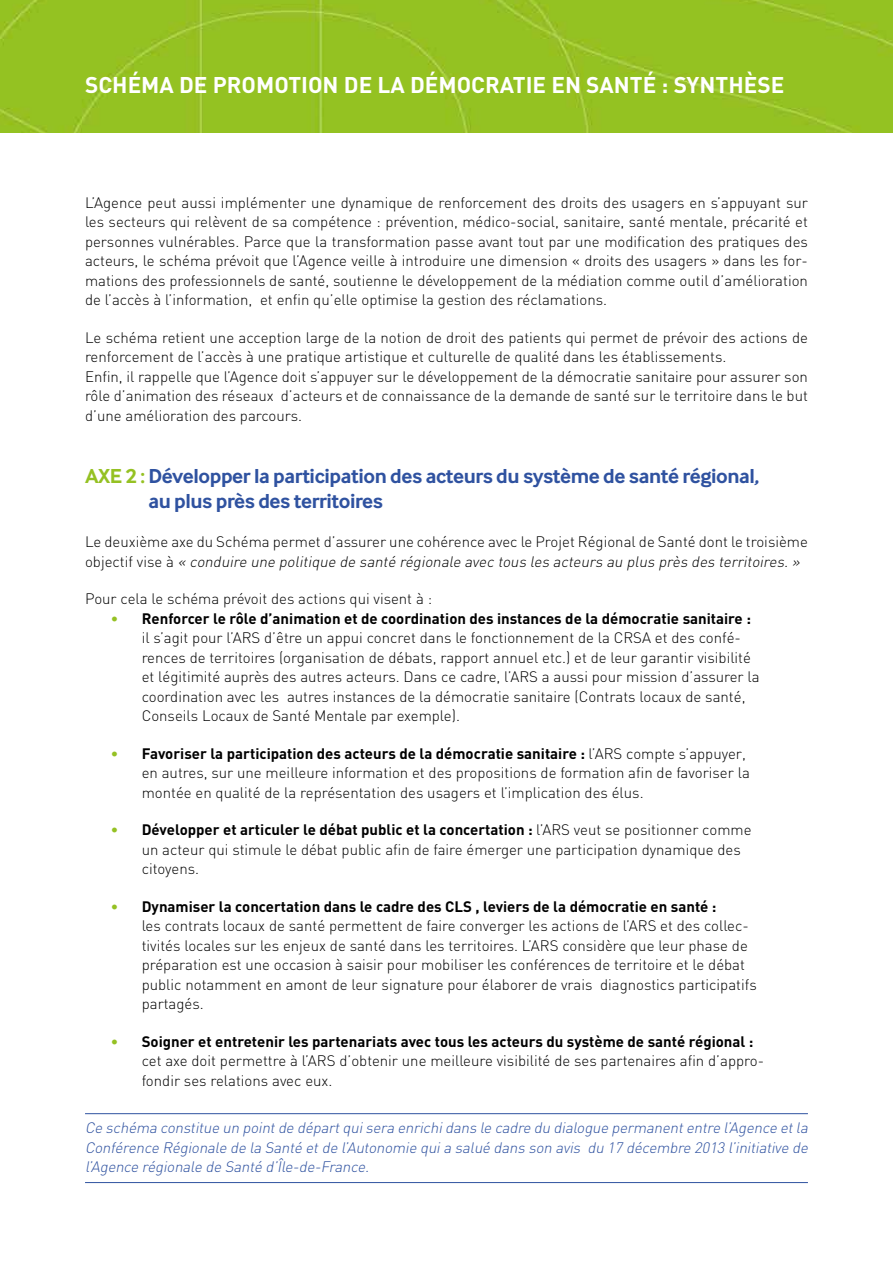
<style>
.page{position:relative;width:893px;height:1263px;background:#fff}
.page>*{position:absolute;margin:0;border:0;box-sizing:border-box;transform-origin:0 0}
.t1{font:700 22.5px "DIN";color:#fff}
.t2{font:700 21px/25.5px "Inter Face";letter-spacing:-.02em;color:#2f52a0}
.t3{font:300 15px/19.5px "DIN";color:#000}
.t4{font:italic 300 15px/19.5px "DIN";color:#2f52a0;text-align:justify}
.s1{color:#95c123}
.s2{font-style:italic}
.s3{font-weight:700}
</style>
<div class="page">
<div style="left:0;top:0;width:893px;height:133px;background:#94c222"></div>
<hr style="left:85px;top:1113px;width:723px;height:1px;background:#2f52a0">
<hr style="left:85px;top:1182px;width:723px;height:1px;background:#2f52a0">
<h1 class="t1" style="left:85px;top:70px;width:701px">SCHÉMA DE PROMOTION DE LA DÉMOCRATIE EN SANTÉ : SYNTHÈSE</h1>
<p class="t3" style="left:85px;top:192px;width:724px;text-align:justify">L’Agence peut aussi implémenter une dynamique de renforcement des droits des usagers en s’appuyant sur les secteurs qui relèvent de sa compétence : prévention, médico-social, sanitaire, santé mentale, précarité et personnes vulnérables. Parce que la transformation passe avant tout par une modification des pratiques des acteurs, le schéma prévoit que l’Agence veille à introduire une dimension « droits des usagers » dans les for&shy;mations des professionnels de santé, soutienne le développement de la médiation comme outil d’amélioration de l’accès à l’information, et enfin qu’elle optimise la gestion des réclamations.</p>
<p class="t3" style="left:85px;top:327px;width:724px">Le schéma retient une acception large de la notion de droit des patients qui permet de prévoir des actions de renforcement de l’accès à une pratique artistique et culturelle de qualité dans les établissements.<br>Enfin, il rappelle que l’Agence doit s’appuyer sur le développement de la démocratie sanitaire pour assurer son rôle d’animation des réseaux d’acteurs et de connaissance de la demande de santé sur le territoire dans le but d’une amélioration des parcours.</p>
<h2 class="t2" style="left:148px;top:463px;width:613px;text-indent:-63px"><span class="s1">AXE 2 :</span> Développer la participation des acteurs du système de santé régional, au plus près des territoires</h2>
<p class="t3" style="left:85px;top:532px;width:724px">Le deuxième axe du Schéma permet d’assurer une cohérence avec le Projet Régional de Santé dont le troisième o bj e c t i f v i s e à <span class="s2">« conduire une politique de santé régionale avec tous les acteurs au plus près des territoires.»</span></p>
<p class="t3" style="left:85px;top:589px;width:349px">Pour cela le schéma prévoit des actions qui visent à :</p>
<p class="t3" style="left:142px;top:608px;width:619px;text-indent:-31px"><span class="s1">•</span> <span class="s3">Renforcer le rôle d’animation et de coordination des instances de la démocratie sanitaire : </span>il s’agit pour l’ARS d’être un appui concret dans le fonctionnement de la CRSA et des confé&shy;rences de territoires (organisation de débats, rapport annuel etc.) et de leur garantir visibilité et légitimité auprès des autres acteurs. Dans ce cadre, l’ARS a aussi pour mission d’assurer la coordination avec les autres instances de la démocratie sanitaire (Contrats locaux de santé, Conseils Locaux de Santé Mentale par exemple).</p>
<p class="t3" style="left:142px;top:743px;width:610px;text-indent:-31px"><span class="s1">•</span> <span class="s3">Favoriser la participation des acteurs de la démocratie sanitaire :</span> l’ARS compte s’appuyer, en autres, sur une meilleure information et des propositions de formation afin de favoriser la montée en qualité de la représentation des usagers et l’implication des élus.</p>
<p class="t3" style="left:142px;top:820px;width:611px;text-indent:-31px"><span class="s1">•</span> <span class="s3">Développer et articuler le débat public et la concertation :</span> l’ARS veut se positionner comme un acteur qui stimule le débat public afin de faire émerger une participation dynamique des citoyens.</p>
<p class="t3" style="left:142px;top:896px;width:617px;text-indent:-31px"><span class="s1">•</span> <span class="s3">Dynamiser la concertation dans le cadre des CLS , leviers de la démocratie en santé :<br></span>les contrats locaux de santé permettent de faire converger les actions de l’ARS et des collec&shy;tivités locales sur les enjeux de santé dans les territoires. L’ARS considère que leur phase de préparation est une occasion à saisir pour mobiliser les conférences de territoire et le débat public notamment en amont de leur signature pour élaborer de vrais diagnostics participatifs partagés.</p>
<p class="t3" style="left:142px;top:1031px;width:624px;text-indent:-31px"><span class="s1">•</span> <span class="s3">Soigner et entretenir les partenariats avec tous les acteurs du système de santé régional : </span>cet axe doit permettre à l’ARS d’obtenir une meilleure visibilité de ses partenaires afin d’appro&shy;fondir ses relations avec eux.</p>
<p class="t4" style="left:85px;top:1118px;width:728px">Ce schéma constitue un pointde départquisera enrichidans le cadre du dialogue permanententre l’Agence etla Conférence Régionale de la Santé etde l’Autonomie quia salué dans son avis du 17 décembre 2013 l’initiative de l’Agence régionale de Santé d’Île-de-France.</p>
</div>
